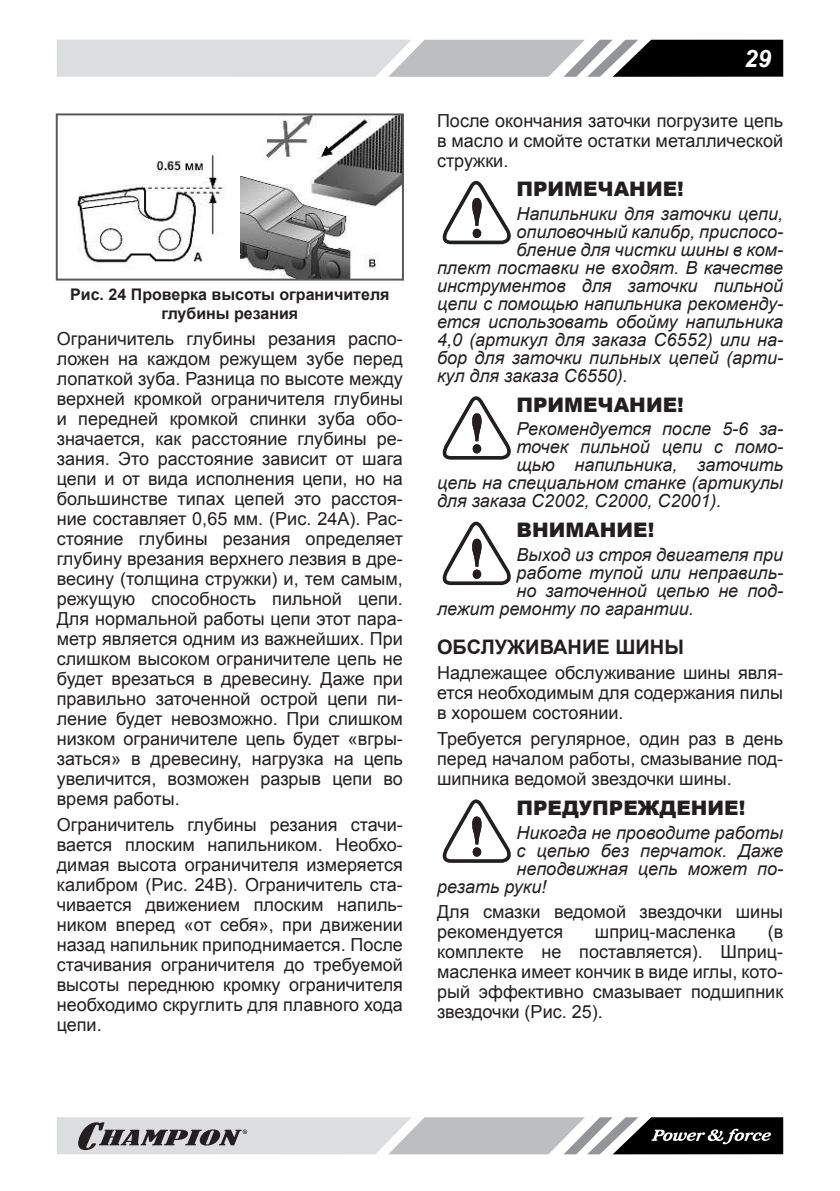
<style>
.page{position:relative;width:840px;height:1191px;background:#fff}
.page>*{position:absolute;margin:0;border:0;box-sizing:border-box;transform-origin:0 0}
.t1{font:italic 700 24px "Arial";color:#fff}
.t2{font:900 20px "Arial";color:#231f20}
.t3{font:700 20px "Arial";color:#231f20}
.t4{font:18px/20px "Arial";color:#231f20;text-align:justify}
.t5{font:italic 18px "Arial";color:#231f20}
.t6{font:700 16px/19.2px "Arial";color:#231f20;text-align:center}
</style>
<div class="page">
<svg style="left:57px;top:40px;width:725px;height:37px;background:#a7a8a9"></svg>
<svg style="left:57px;top:1117px;width:725px;height:37px;background:#a1a2a3"></svg>
<img style="left:240px;top:116px;width:161px;height:161px">
<div style="left:56px;top:113px;width:348px;height:167px;border:2px solid #58595b"></div>
<img style="left:77px;top:154px;width:148px;height:115px">
<svg style="left:442px;top:181px;width:69px;height:63px"></svg>
<svg style="left:442px;top:396px;width:69px;height:63px"></svg>
<svg style="left:442px;top:521px;width:69px;height:64px"></svg>
<svg style="left:442px;top:799px;width:69px;height:64px"></svg>
<p class="t6" style="left:70px;top:285px;width:320px">Рис. 24 Проверка высоты ограничителя глубины резания</p>
<p class="t4" style="left:57px;top:328px;width:347px">Ограничитель глубины резания распо&shy;ложен на каждом режущем зубе перед лопаткой зуба. Разница по высоте между верхней кромкой ограничителя глубины и передней кромкой спинки зуба обо&shy;значается, как расстояние глубины ре&shy;зания. Это расстояние зависит от шага цепи и от вида исполнения цепи, но на большинстве типах цепей это расстоя&shy;ние составляет 0,65 мм. (Рис. 24А). Рас&shy;стояние глубины резания определяет глубину врезания верхнего лезвия в дре&shy;весину (толщина стружки) и, тем самым, режущую способность пильной цепи.<br>Для нормальной работы цепи этот пара&shy;метр является одним из важнейших. При слишком высоком ограничителе цепь не будет врезаться в древесину. Даже при правильно заточенной острой цепи пи&shy;ление будет невозможно. При слишком низком ограничителе цепь будет «вгры&shy;заться» в древесину, нагрузка на цепь увеличится, возможен разрыв цепи во время работы.</p>
<p class="t4" style="left:57px;top:814px;width:347px">Ограничитель глубины резания стачи&shy;вается плоским напильником. Необхо&shy;димая высота ограничителя измеряется калибром (Рис. 24В). Ограничитель ста&shy;чивается движением плоским напиль&shy;ником вперед «от себя», при движении назад напильник приподнимается. После стачивания ограничителя до требуемой высоты переднюю кромку ограничителя необходимо скруглить для плавного хода цепи.</p>
<h1 class="t1" style="left:743px;top:44px;width:28px">29</h1>
<p class="t4" style="left:437px;top:110px;width:347px">После окончания заточки погрузите цепь в масло и смойте остатки металлической стружки.</p>
<p class="t2" style="left:516px;top:174px;width:169px">ПРИМЕЧАНИЕ!</p>
<p class="t5" style="left:516px;top:202px;width:268px">Напильники для заточки цепи,</p>
<p class="t5" style="left:516px;top:220px;width:268px">опиловочный калибр, приспосо-</p>
<p class="t5" style="left:516px;top:238px;width:268px">бление для чистки шины в ком-</p>
<p class="t5" style="left:437px;top:256px;width:347px">плект поставки не входят. В качестве</p>
<p class="t5" style="left:437px;top:274px;width:347px">инструментов для заточки пильной</p>
<p class="t5" style="left:437px;top:292px;width:347px">цепи с помощью напильника рекоменду-</p>
<p class="t5" style="left:437px;top:310px;width:347px">ется использовать обойму напильника</p>
<p class="t5" style="left:437px;top:328px;width:347px">4,0 (артикул для заказа C6552) или на-</p>
<p class="t5" style="left:437px;top:346px;width:347px">бор для заточки пильных цепей (арти-</p>
<p class="t5" style="left:437px;top:364px;width:192px">кул для заказа C6550).</p>
<p class="t2" style="left:516px;top:390px;width:169px">ПРИМЕЧАНИЕ!</p>
<p class="t5" style="left:516px;top:417px;width:268px">Рекомендуется после 5-6 за-</p>
<p class="t5" style="left:516px;top:435px;width:268px">точек пильной цепи с помо-</p>
<p class="t5" style="left:516px;top:453px;width:268px">щью напильника, заточить</p>
<p class="t5" style="left:437px;top:471px;width:347px">цепь на специальном станке (артикулы</p>
<p class="t5" style="left:437px;top:489px;width:286px">для заказа C2002, C2000, C2001).</p>
<p class="t2" style="left:516px;top:515px;width:139px">ВНИМАНИЕ!</p>
<p class="t5" style="left:516px;top:543px;width:268px">Выход из строя двигателя при</p>
<p class="t5" style="left:516px;top:561px;width:268px">работе тупой или неправиль-</p>
<p class="t5" style="left:516px;top:579px;width:268px">но заточенной цепью не под-</p>
<p class="t5" style="left:437px;top:597px;width:258px">лежит ремонту по гарантии.</p>
<p class="t3" style="left:437px;top:633px;width:248px">ОБСЛУЖИВАНИЕ ШИНЫ</p>
<p class="t4" style="left:437px;top:663px;width:347px">Надлежащее обслуживание шины явля&shy;ется необходимым для содержания пилы в хорошем состоянии.</p>
<p class="t4" style="left:437px;top:729px;width:347px">Требуется регулярное, один раз в день перед началом работы, смазывание под&shy;шипника ведомой звездочки шины.</p>
<p class="t2" style="left:516px;top:793px;width:230px">ПРЕДУПРЕЖДЕНИЕ!</p>
<p class="t5" style="left:516px;top:820px;width:268px">Никогда не проводите работы</p>
<p class="t5" style="left:516px;top:838px;width:268px">с цепью без перчаток. Даже</p>
<p class="t5" style="left:516px;top:856px;width:268px">неподвижная цепь может по-</p>
<p class="t5" style="left:437px;top:874px;width:111px">резать руки!</p>
<p class="t4" style="left:437px;top:902px;width:347px">Для смазки ведомой звездочки шины рекомендуется</p>
<p class="t4" style="left:437px;top:922px;width:347px;text-indent:330px">(в комплекте не поставляется). Шприц&shy;масленка имеет кончик в виде иглы, кото&shy;рый эффективно смазывает подшипник звездочки (Рис. 25).</p>
<p class="t4" style="left:594px;top:922px;width:142px">шприц-масленка</p>
</div>
